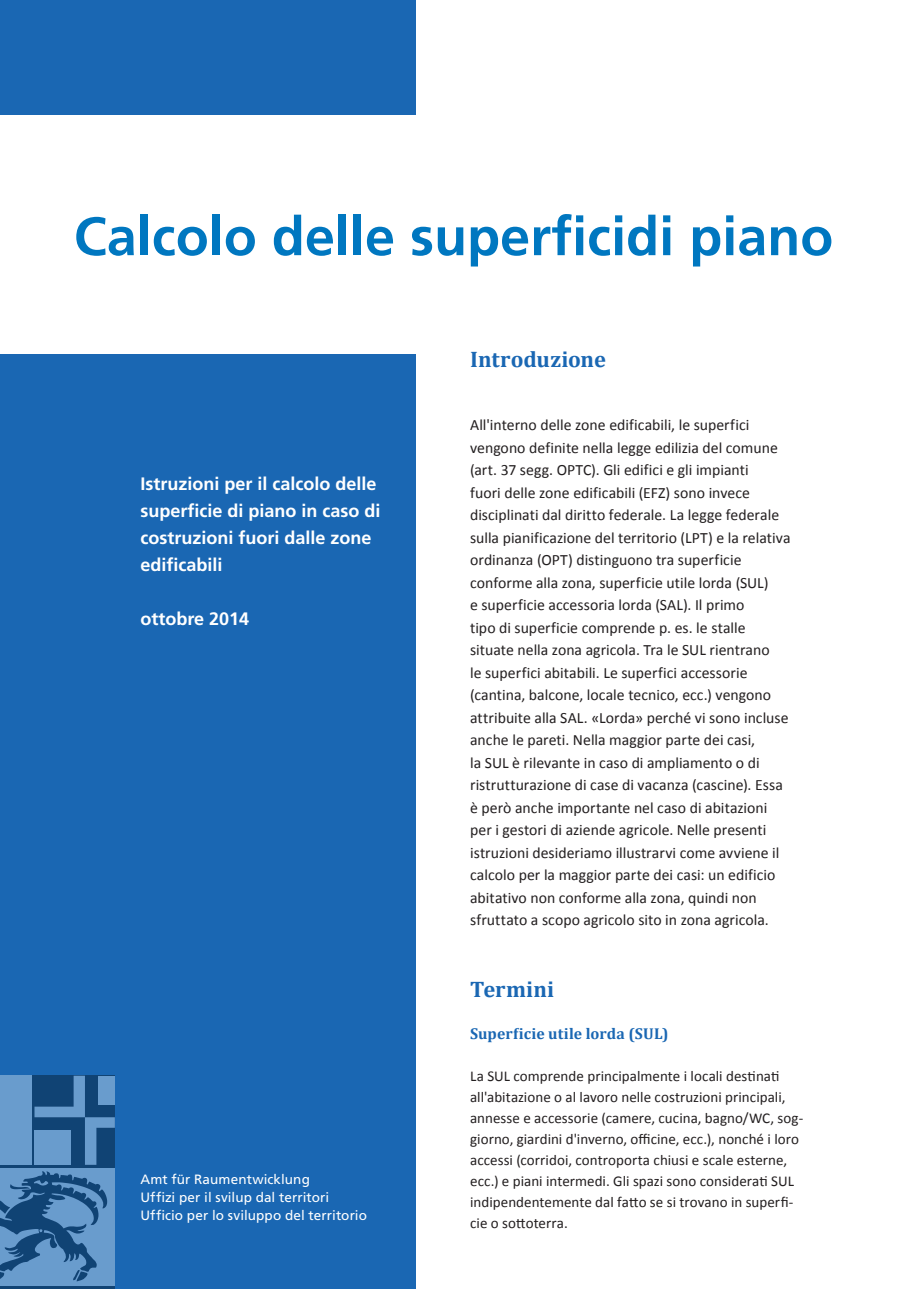
<style>
.page{position:relative;width:919px;height:1289px;background:#fff}
.page>*{position:absolute;margin:0;border:0;box-sizing:border-box;transform-origin:0 0}
.t1{font:700 54px "Frutiger";color:#0077c0}
.t2{font:700 22.5px "Cambria";letter-spacing:.005em;color:#1a67b3}
.t3{font:700 18px/27px "Frutiger";color:#fff}
.t4{font:15.75px/22.5px "Calibri";color:#231f20}
.t5{font:700 15.75px "Cambria";letter-spacing:.005em;color:#1a67b3}
.t6{font:15px/21px "Calibri";letter-spacing:.005em;color:#231f20}
.t7{font:13.5px/18px "Frutiger";letter-spacing:.005em;color:#fff}
</style>
<div class="page">
<div style="left:0;top:355px;width:416px;height:933px;background:#1a67b3"></div>
<svg style="left:0;top:1075px;width:115px;height:213px"></svg>
<div style="left:0;top:1075px;width:31px;height:89px;background:#699ccd"></div>
<svg style="left:34px;top:1075px;width:81px;height:89px;background:#396c9d"></svg>
<div style="left:0;top:1168px;width:115px;height:117px;background:#699ccd"></div>
<svg style="left:0;top:1171px;width:107px;height:110px"></svg>
<div style="left:0;top:0;width:416px;height:115px;background:#1a67b3"></div>
<h1 class="t1" style="left:74px;top:205px;width:761px">Calcolo delle superficidi piano</h1>
<p class="t3" style="left:140px;top:470px;width:242px">Istruzioni per il calcolo delle superficie di piano in caso di costruzioni fuori dalle zone edificabili</p>
<p class="t3" style="left:140px;top:605px;width:110px">ottobre 2014</p>
<p class="t7" style="left:140px;top:1170px;width:228px">Amt für Raumentwicklung<br>Uffizi per il svilup dal territori<br>Ufficio per lo sviluppo del territorio</p>
<h2 class="t2" style="left:470px;top:343px;width:137px">Introduzione</h2>
<p class="t4" style="left:470px;top:413px;width:322px">All'interno delle zone edificabili, le superfici vengono definite nella legge edilizia del comune (art. 37 segg. OPTC). Gli edifici e gli impianti<br>fuori delle zone edificabili (EFZ) sono invece disciplinati dal diritto federale. La legge federale sulla pianificazione del territorio (LPT) e la relativa ordinanza (OPT) distinguono tra superficie conforme alla zona, superficie utile lorda (SUL)<br>e superficie accessoria lorda (SAL). Il primo<br>tipo di superficie comprende p. es. le stalle situate nella zona agricola. Tra le SUL rientrano<br>le superfici abitabili. Le superfici accessorie (cantina, balcone, locale tecnico, ecc.) vengono attribuite alla SAL. «Lorda» perché vi sono incluse anche le pareti. Nella maggior parte dei casi,<br>la SUL è rilevante in caso di ampliamento o di ristrutturazione di case di vacanza (cascine). Essa è però anche importante nel caso di abitazioni per i gestori di aziende agricole. Nelle presenti istruzioni desideriamo illustrarvi come avviene il calcolo per la maggior parte dei casi: un edificio abitativo non conforme alla zona, quindi non sfruttato a scopo agricolo sito in zona agricola.</p>
<h2 class="t2" style="left:470px;top:973px;width:86px">Termini</h2>
<p class="t5" style="left:470px;top:1022px;width:200px">Superficie utile lorda (SUL)</p>
<p class="t6" style="left:470px;top:1065px;width:334px">La SUL comprende principalmente i locali destinati all'abitazione o al lavoro nelle costruzioni principali, annesse e accessorie (camere, cucina, bagno/WC, sog&shy;giorno, giardini d'inverno, officine, ecc.), nonché i loro accessi (corridoi, controporta chiusi e scale esterne, ecc.) e piani intermedi. Gli spazi sono considerati SUL indipendentemente dal fatto se si trovano in superfi&shy;cie o sottoterra.</p>
</div>
